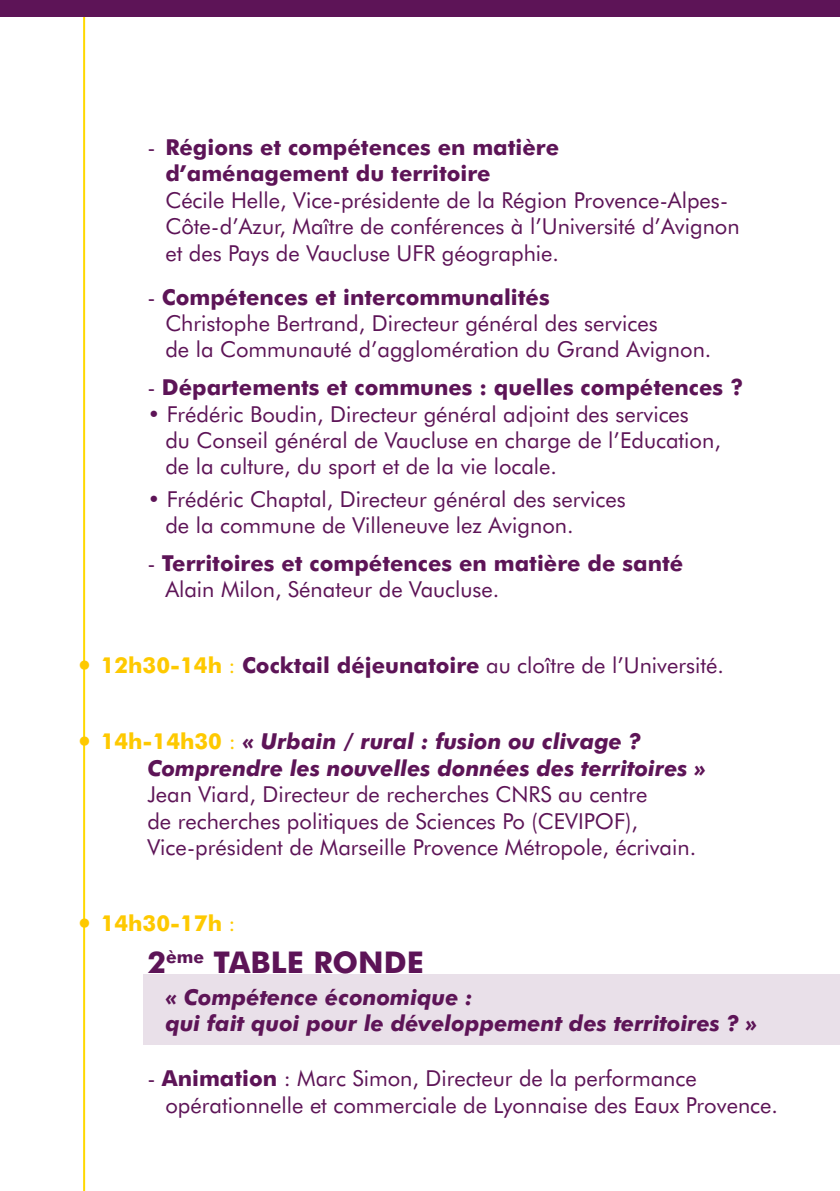
<style>
.page{position:relative;width:840px;height:1191px;background:#fff}
.page>*{position:absolute;margin:0;border:0;box-sizing:border-box;transform-origin:0 0}
.t1{font:700 30px "Futura BT";color:#5d1457}
.t2{font:22px/26.4px "Futura BT";color:#5d1457}
.t3{font:700 22px/26.4px "Futura BT";color:#5d1457}
.t4{font:italic 700 22px/26.4px "Futura BT";color:#5d1457}
.t5{font:700 22px "Futura BT";color:#fec900}
.s1{font-weight:400}
.s2{font-weight:700}
.s3{font-size:32px;color:#fec900}
.s4{font-weight:700;color:#fec900}
.s5{color:#fec900}
.s6{font-weight:400;font-style:normal;font-size:32px;color:#fec900}
.s7{font-style:normal;color:#fec900}
.s8{font-weight:400;font-style:normal;color:#fec900}
.s9{font-weight:400;font-size:32px}
</style>
<div class="page">
<div style="left:143px;top:974px;width:696px;height:70px;background:#e9e0e9"></div>
<hr style="left:83px;top:0;width:2px;height:1191px;background:#ffd800">
<div style="left:0;top:0;width:839px;height:16px;background:#5d1457"></div>
<p class="t3" style="left:165px;top:134px;width:395px;text-indent:-18px"><span class="s1">-</span> Régions et compétences en matière d’aménagement du territoire</p>
<p class="t2" style="left:165px;top:186px;width:575px">Cécile Helle, Vice-présidente de la Région Provence-Alpes-<br>Côte-d’Azur, Maître de conférences à l’Université d’Avignon et des Pays de Vaucluse UFR géographie.</p>
<p class="t2" style="left:165px;top:283px;width:547px;text-indent:-18px">- <span class="s2">Compétences et intercommunalités<br></span>Christophe Bertrand, Directeur général des services<br>de la Communauté d’agglomération du Grand Avignon.</p>
<p class="t3" style="left:147px;top:374px;width:597px"><span class="s1">-</span> Départements et communes : quelles compétences ?</p>
<p class="t2" style="left:165px;top:400px;width:556px;text-indent:-18px">• Frédéric Boudin, Directeur général adjoint des services<br>du Conseil général de Vaucluse en charge de l’Education, de la culture, du sport et de la vie locale.</p>
<p class="t2" style="left:165px;top:485px;width:461px;text-indent:-18px">• Frédéric Chaptal, Directeur général des services de la commune de Villeneuve lez Avignon.</p>
<p class="t3" style="left:165px;top:549px;width:519px;text-indent:-18px"><span class="s1">-</span> Territoires et compétences en matière de santé<br><span class="s1">Alain Milon, Sénateur de Vaucluse.</span></p>
<p class="t2" style="left:75px;top:652px;width:650px"><span class="s3">•</span> <span class="s4">12h30-14h</span> <span class="s5">:</span> <span class="s2">Cocktail déjeunatoire</span> au cloître de l’Université.</p>
<p class="t4" style="left:147px;top:728px;width:560px;text-indent:-72px"><span class="s6">•</span> <span class="s7">14h-14h30</span> <span class="s8">:</span> « Urbain / rural : fusion ou clivage ?<br>Comprendre les nouvelles données des territoires »</p>
<p class="t2" style="left:147px;top:781px;width:550px">Jean Viard, Directeur de recherches CNRS au centre<br>de recherches politiques de sciences po (CEVIPOF),<br>Vice-président de Marseille Provence Métropole, écrivain.</p>
<p class="t5" style="left:75px;top:910px;width:162px"><span class="s9">•</span> 14h30-17h <span class="s1">:</span></p>
<h1 class="t1" style="left:147px;top:944px;width:278px">2<sup>ème</sup> table ronde</h1>
<p class="t4" style="left:165px;top:984px;width:593px">« Compétence économique :<br>qui fait quoi pour le développement des territoires ? »</p>
<p class="t2" style="left:165px;top:1065px;width:613px;text-indent:-18px">- <span class="s2">Animation</span> : Marc Simon, Directeur de la performance opérationnelle et commerciale de Lyonnaise des Eaux Provence.</p>
</div>
